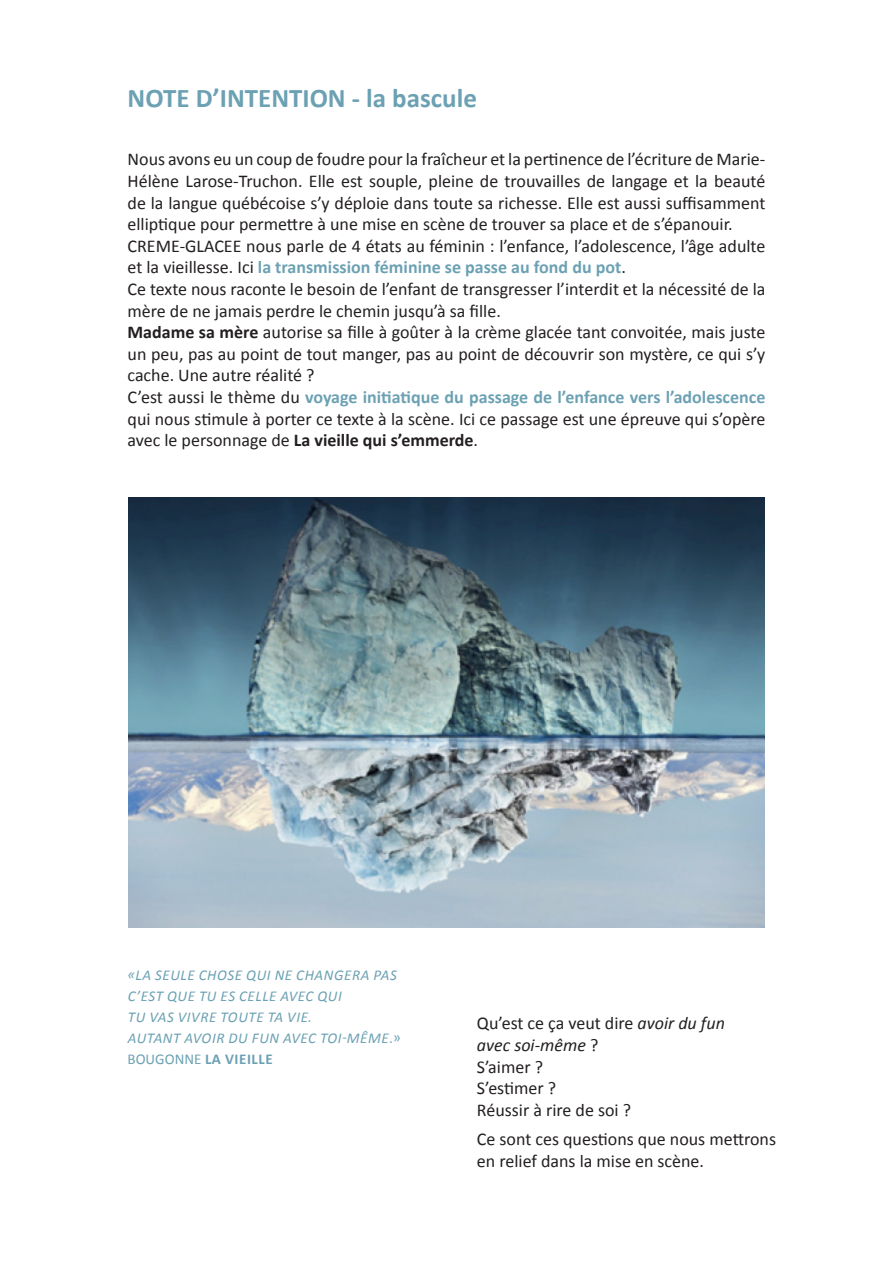
<style>
.page{position:relative;width:893px;height:1263px;background:#fff}
.page>*{position:absolute;margin:0;border:0;box-sizing:border-box;transform-origin:0 0}
.t1{font:700 27px "Calibri";color:#6ca1b3}
.t2{font:18px/21.6px "Calibri";color:#231f20;text-align:justify}
.t3{font:italic 18px "Calibri";color:#231f20}
.t4{font:italic 15px "Calibri";letter-spacing:.04em;color:#6ca1b3}
.t5{font:700 15px "Calibri";letter-spacing:.04em;color:#6ca1b3}
.s1{font-weight:700;color:#6ca1b3}
.s2{font-weight:700}
.s3{font-style:normal}
.s4{font-weight:400}
.s5{font-style:italic}
</style>
<div class="page">
<img style="left:128px;top:498px;width:637px;height:429px">
<p class="t1" style="left:128px;top:79px;width:351px">NOTE D’INTENTION - la bascule</p>
<p class="t2" style="left:128px;top:148px;width:639px">Nous avons eu un coup de foudre pour la fraîcheur et la pertinence de l’écriture de Marie-Hélène Larose-Truchon. Elle est souple, pleine de trouvailles de langage et la beauté de la langue québécoise s’y déploie dans toute sa richesse. Elle est aussi suffisamment elliptique pour permettre à une mise en scène de trouver sa place et de s’épanouir.</p>
<p class="t2" style="left:128px;top:234px;width:639px">CREME-GLACEE nous parle de 4 états au féminin : l’enfance, l’adolescence, l’âge adulte et la vieillesse. Ici <span class="s1">la transmission féminine se passe au fond du pot</span>.</p>
<p class="t2" style="left:128px;top:277px;width:639px">Ce texte nous raconte le besoin de l’enfant de transgresser l’interdit et la nécessité de la mère de ne jamais perdre le chemin jusqu’à sa fille.</p>
<p class="t2" style="left:128px;top:320px;width:639px"><span class="s2">Madame sa mère</span> autorise sa fille à goûter à la crème glacée tant convoitée, mais juste un peu, pas au point de tout manger, pas au point de découvrir son mystère, ce qui s’y cache. Une autre réalité ?</p>
<p class="t2" style="left:128px;top:385px;width:639px">C’est aussi le thème du <span class="s1">voyage initiatique du passage de l’enfance vers l’adolescence </span>qui nous stimule à porter ce texte à la scène. Ici ce passage est une épreuve qui s’opère avec le personnage de <span class="s2">La vieille qui s’emmerde</span>.</p>
<p class="t4" style="left:128px;top:964px;width:271px">«LA SEULE CHOSE QUI NE CHANGERA PAS</p>
<p class="t4" style="left:128px;top:985px;width:215px">C’EST QUE TU ES CELLE AVEC QUI</p>
<p class="t4" style="left:128px;top:1006px;width:186px">TU VAS VIVRE TOUTE TA VIE.</p>
<p class="t4" style="left:128px;top:1027px;width:274px">AUTANT AVOIR DU FUN AVEC TOI-MÊME<span class="s3">.»</span></p>
<p class="t5" style="left:128px;top:1048px;width:147px"><span class="s4">BOUGONNE</span> LA VIEILLE</p>
<p class="t2" style="left:477px;top:1012px;width:249px">Qu’est ce ça veut dire <span class="s5">avoir du fun</span></p>
<p class="t3" style="left:477px;top:1032px;width:123px">avec soi-même <span class="s3">?</span></p>
<p class="t2" style="left:477px;top:1055px;width:68px">S’aimer ?</p>
<p class="t2" style="left:477px;top:1076px;width:81px">S’estimer ?</p>
<p class="t2" style="left:477px;top:1098px;width:156px">Réussir à rire de soi ?</p>
<p class="t2" style="left:477px;top:1127px;width:301px">Ce sont ces questions que nous mettrons en relief dans la mise en scène.</p>
</div>
